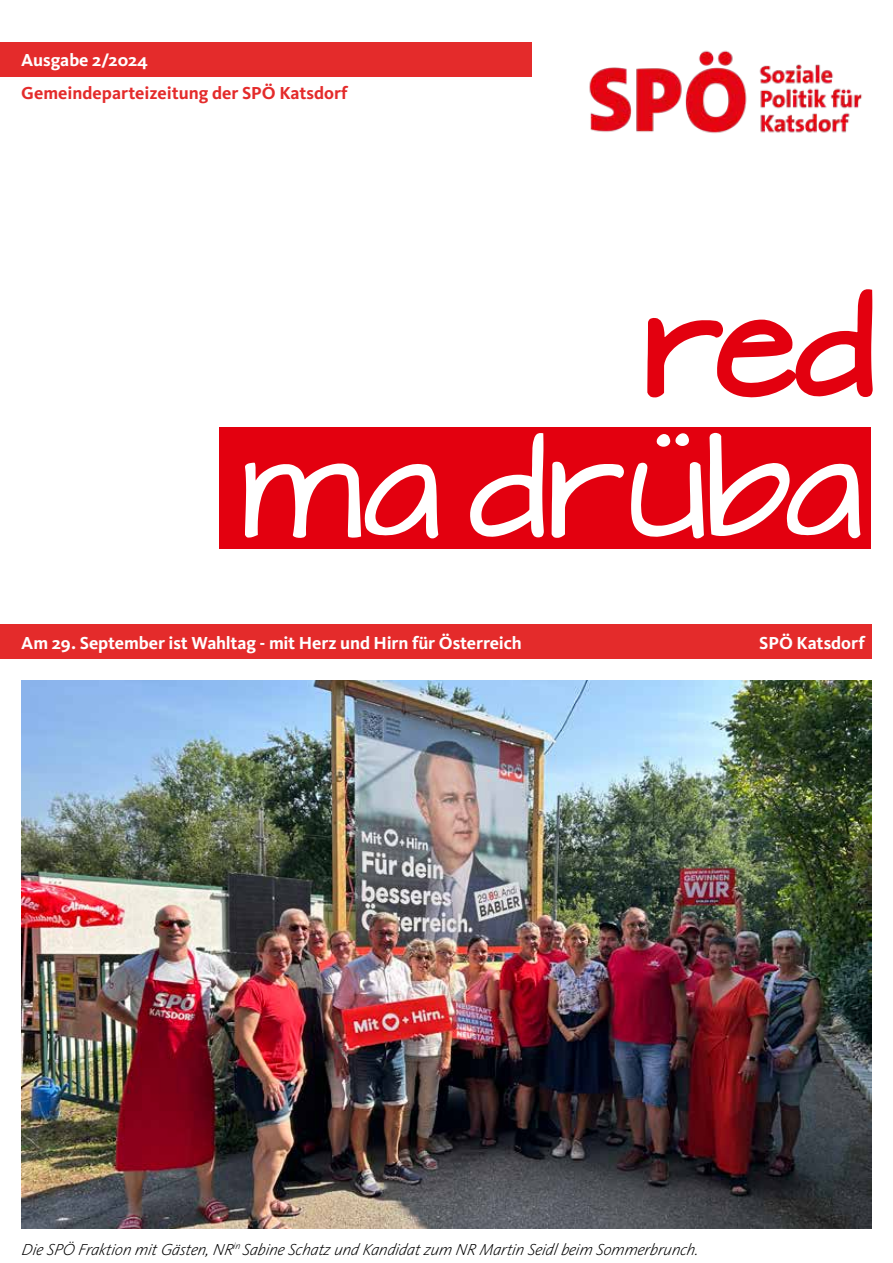
<style>
.page{position:relative;width:893px;height:1263px;background:#fff}
.page>*{position:absolute;margin:0;border:0;box-sizing:border-box;transform-origin:0 0}
.t1{font:124.35px "Architects Daughter";color:#fff}
.t2{font:124.35px "Architects Daughter";color:#e3000f}
.t3{font:700 18px "Kievit OT";letter-spacing:-.005em;color:#fff}
.t4{font:700 18px "Kievit OT";color:#e42b2b}
.t5{font:italic 300 16.5px "Kievit OT";color:#000}
</style>
<div class="page">
<div style="left:220px;top:427px;width:651px;height:122px;background:#e3000f"></div>
<img style="left:589px;top:50px;width:273px;height:83px">
<div style="left:0;top:625px;width:872px;height:34px;background:#e42b2b"></div>
<div style="left:0;top:42px;width:531px;height:34px;background:#e42b2b"></div>
<img style="left:21px;top:680px;width:851px;height:549px">
<p class="t3" style="left:21px;top:49px;width:128px">Ausgabe 2/2024</p>
<p class="t4" style="left:21px;top:83px;width:328px">Gemeindeparteizeitung der SPÖ Katsdorf</p>
<h1 class="t2" style="left:646px;top:257px;width:231px">red</h1>
<h1 class="t1" style="left:241px;top:399px;width:624px">ma drüba</h1>
<p class="t3" style="left:21px;top:632px;width:502px">Am 29. September ist Wahltag - mit Herz und Hirn für Österreich</p>
<p class="t3" style="left:759px;top:632px;width:107px">SPÖ Katsdorf</p>
<p class="t5" style="left:21px;top:1239px;width:681px">Die SPÖ Fraktion mitGästen,NR<sup>in</sup> Sabine Schatz und Kandidatzum NR Martin Seidlbeim Sommerbrunch.</p>
</div>
